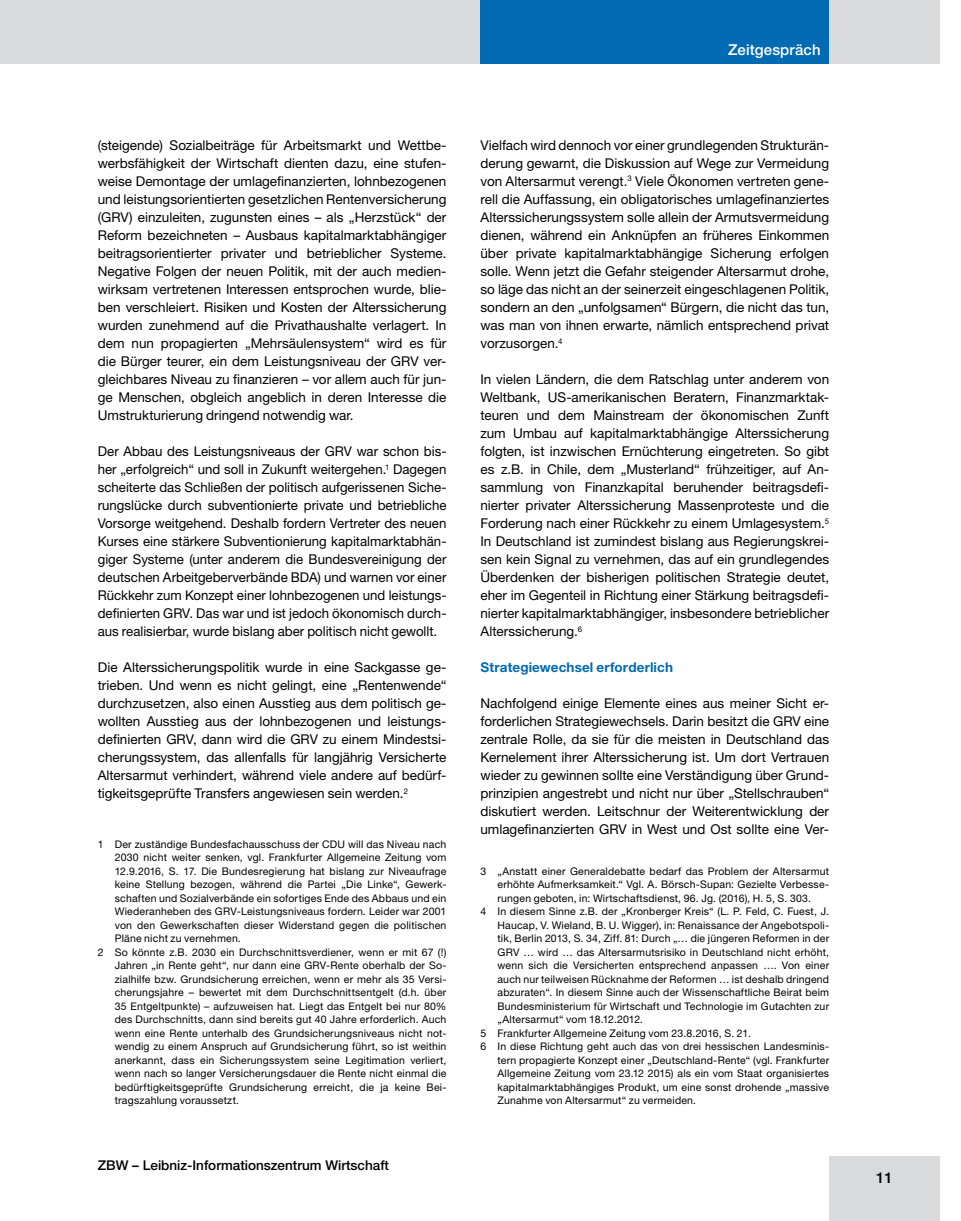
<style>
.page{position:relative;width:961px;height:1221px;background:#fff}
.page>*{position:absolute;margin:0;border:0;box-sizing:border-box;transform-origin:0 0}
.t1{font:500 15px "Helvetica Neue";letter-spacing:.01em;color:#fff}
.t2{font:500 15px "Helvetica Neue";color:#000}
.t3{font:13.5px/18px "Helvetica Neue";color:#000;text-align:justify}
.t4{font:500 13.5px "Helvetica Neue";color:#000}
.t5{font:700 13.5px "Helvetica Neue";letter-spacing:.01em;color:#006ab3}
.t6{font:10.5px "Helvetica Neue";letter-spacing:.02em;color:#000}
</style>
<div class="page">
<div style="left:0;top:0;width:21px;height:64px;background:#d9dadb"></div>
<div style="left:21px;top:0;width:919px;height:64px;background:#d9dadb"></div>
<div style="left:480px;top:0;width:349px;height:64px;background:#006ab3"></div>
<div style="left:829px;top:1156px;width:111px;height:64px;background:#d9dadb"></div>
<p class="t3" style="left:98px;top:136px;width:350px">(steigende) Sozialbeiträge für Arbeitsmarkt und Wettbe&shy;werbsfähigkeit der Wirtschaft dienten dazu, eine stufen&shy;weise Demontage der umlagefinanzierten, lohnbezogenen und leistungsorientierten gesetzlichen Rentenversicherung (GRV) einzuleiten, zugunsten eines – als „Herzstück“ der Reform bezeichneten – Ausbaus kapitalmarktabhängiger beitragsorientierter privater und betrieblicher Systeme.<br>Negative Folgen der neuen Politik, mit der auch medien&shy;wirksam vertretenen Interessen entsprochen wurde, blie&shy;ben verschleiert. Risiken und Kosten der Alterssicherung wurden zunehmend auf die Privathaushalte verlagert. In dem nun propagierten „Mehrsäulensystem“ wird es für die Bürger teurer, ein dem Leistungsniveau der GRV ver&shy;gleichbares Niveau zu finanzieren – vor allem auch für jun&shy;ge Menschen, obgleich angeblich in deren Interesse die Umstrukturierung dringend notwendig war.</p>
<p class="t3" style="left:98px;top:442px;width:350px">Der Abbau des Leistungsniveaus der GRV war schon bis&shy;her „erfolgreich“ und soll in Zukunft weitergehen.<sup>1</sup> Dagegen scheiterte das Schließen der politisch aufgerissenen Siche&shy;rungslücke durch subventionierte private und betriebliche Vorsorge weitgehend. Deshalb fordern Vertreter des neuen Kurses eine stärkere Subventionierung kapitalmarktabhän&shy;giger Systeme (unter anderem die Bundesvereinigung der deutschen Arbeitgeberverbände BDA) und warnen vor einer Rückkehr zum Konzept einer lohnbezogenen und leistungs&shy;definierten GRV. Das war und ist jedoch ökonomisch durch&shy;aus realisierbar, wurde bislang aber politisch nicht gewollt.</p>
<p class="t3" style="left:98px;top:658px;width:350px">Die Alterssicherungspolitik wurde in eine Sackgasse ge&shy;trieben. Und wenn es nicht gelingt, eine „Rentenwende“ durchzusetzen, also einen Ausstieg aus dem politisch ge&shy;wollten Ausstieg aus der lohnbezogenen und leistungs&shy;definierten GRV, dann wird die GRV zu einem Mindestsi&shy;cherungssystem, das allenfalls für langjährig Versicherte Altersarmut verhindert, während viele andere auf bedürf&shy;tigkeitsgeprüfte Transfers angewiesen sein werden.<sup>2</sup></p>
<p class="t6" style="left:98px;top:837px;width:350px">1 Der zuständige Bundesfachausschuss der CDU will das Niveau nach</p>
<p class="t6" style="left:115px;top:851px;width:333px">2030 nicht weiter senken, vgl. Frankfurter Allgemeine Zeitung vom</p>
<p class="t6" style="left:115px;top:864px;width:333px">12.9.2016, S. 17. Die Bundesregierung hat bislang zur Niveaufrage</p>
<p class="t6" style="left:115px;top:878px;width:333px">keine Stellung bezogen, während die Partei „Die Linke“, Gewerk-</p>
<p class="t6" style="left:115px;top:891px;width:333px">schaften und Sozialverbände ein sofortiges Ende des Abbaus und ein</p>
<p class="t6" style="left:115px;top:905px;width:333px">Wiederanheben des GRV-Leistungsniveaus fordern. Leider war 2001</p>
<p class="t6" style="left:115px;top:918px;width:333px">von den Gewerkschaften dieser Widerstand gegen die politischen</p>
<p class="t6" style="left:115px;top:932px;width:128px">Pläne nicht zu vernehmen.</p>
<p class="t6" style="left:98px;top:945px;width:350px">2 So könnte z.B. 2030 ein Durchschnittsverdiener, wenn er mit 67 (!)</p>
<p class="t6" style="left:115px;top:959px;width:333px">Jahren „in Rente geht“, nur dann eine GRV-Rente oberhalb der So-</p>
<p class="t6" style="left:115px;top:972px;width:333px">zialhilfe bzw. Grundsicherung erreichen, wenn er mehr als 35 Versi-</p>
<p class="t6" style="left:115px;top:986px;width:333px">cherungsjahre – bewertet mit dem Durchschnittsentgelt (d.h. über</p>
<p class="t6" style="left:115px;top:999px;width:333px">35 Entgeltpunkte) – aufzuweisen hat. Liegt das Entgelt bei nur 80%</p>
<p class="t6" style="left:115px;top:1013px;width:333px">des Durchschnitts, dann sind bereits gut 40 Jahre erforderlich. Auch</p>
<p class="t6" style="left:115px;top:1026px;width:333px">wenn eine Rente unterhalb des Grundsicherungsniveaus nicht not-</p>
<p class="t6" style="left:115px;top:1040px;width:333px">wendig zu einem Anspruch auf Grundsicherung führt, so ist weithin</p>
<p class="t6" style="left:115px;top:1053px;width:333px">anerkannt, dass ein Sicherungssystem seine Legitimation verliert,</p>
<p class="t6" style="left:115px;top:1067px;width:333px">wenn nach so langer Versicherungsdauer die Rente nicht einmal die</p>
<p class="t6" style="left:115px;top:1080px;width:333px">bedürftigkeitsgeprüfte Grundsicherung erreicht, die ja keine Bei-</p>
<p class="t6" style="left:115px;top:1094px;width:126px">tragszahlung voraussetzt.</p>
<p class="t4" style="left:98px;top:1156px;width:293px">ZBW – Leibniz-Informationszentrum Wirtschaft</p>
<p class="t1" style="left:728px;top:41px;width:94px">Zeitgespräch</p>
<p class="t3" style="left:480px;top:136px;width:350px">Vielfach wird dennoch vor einer grundlegenden Strukturän&shy;derung gewarnt, die Diskussion auf Wege zur Vermeidung von Altersarmut verengt.<sup>3</sup> Viele Ökonomen vertreten gene&shy;rell die Auffassung, ein obligatorisches umlagefinanziertes Alterssicherungssystem solle allein der Armutsvermeidung dienen, während ein Anknüpfen an früheres Einkommen über private kapitalmarktabhängige Sicherung erfolgen solle. Wenn jetzt die Gefahr steigender Altersarmut drohe, so läge das nicht an der seinerzeit eingeschlagenen Politik, sondern an den „unfolgsamen“ Bürgern, die nicht das tun, was man von ihnen erwarte, nämlich entsprechend privat vorzusorgen.<sup>4</sup></p>
<p class="t3" style="left:480px;top:370px;width:350px">In vielen Ländern, die dem Ratschlag unter anderem von Weltbank, US-amerikanischen Beratern, Finanzmarktak&shy;teuren und dem Mainstream der ökonomischen Zunft zum Umbau auf kapitalmarktabhängige Alterssicherung folgten, ist inzwischen Ernüchterung eingetreten. So gibt es z.B. in Chile, dem „Musterland“ frühzeitiger, auf An&shy;sammlung von Finanzkapital beruhender beitragsdefi&shy;nierter privater Alterssicherung Massenproteste und die Forderung nach einer Rückkehr zu einem Umlagesystem.<sup>5<br></sup>In Deutschland ist zumindest bislang aus Regierungskrei&shy;sen kein Signal zu vernehmen, das auf ein grundlegendes Überdenken der bisherigen politischen Strategie deutet, eher im Gegenteil in Richtung einer Stärkung beitragsdefi&shy;nierter kapitalmarktabhängiger, insbesondere betrieblicher Alterssicherung.<sup>6</sup></p>
<p class="t5" style="left:480px;top:659px;width:194px">Strategiewechsel erforderlich</p>
<p class="t3" style="left:480px;top:694px;width:350px">Nachfolgend einige Elemente eines aus meiner Sicht er&shy;forderlichen Strategiewechsels. Darin besitzt die GRV eine zentrale Rolle, da sie für die meisten in Deutschland das Kernelement ihrer Alterssicherung ist. Um dort Vertrauen wieder zu gewinnen sollte eine Verständigung über Grund&shy;prinzipien angestrebt und nicht nur über „Stellschrauben“ diskutiert werden. Leitschnur der Weiterentwicklung der umlagefinanzierten GRV in West und Ost sollte eine Ver-</p>
<p class="t6" style="left:480px;top:864px;width:350px">3 „Anstatt einer Generaldebatte bedarf das Problem der Altersarmut</p>
<p class="t6" style="left:497px;top:878px;width:333px">erhöhte Aufmerksamkeit.“ Vgl. A. Börsch-Supan: Gezielte Verbesse-</p>
<p class="t6" style="left:497px;top:891px;width:315px">rungen geboten, in: Wirtschaftsdienst, 96. Jg. (2016), H. 5, S. 303.</p>
<p class="t6" style="left:480px;top:905px;width:350px">4 In diesem Sinne z.B. der „Kronberger Kreis“ (L. P. Feld, C. Fuest, J.</p>
<p class="t6" style="left:497px;top:918px;width:333px">Haucap, V. Wieland, B. U. Wigger), in: Renaissance der Angebotspoli-</p>
<p class="t6" style="left:497px;top:932px;width:333px">tik, Berlin 2013, S. 34, Ziff. 81: Durch „… die jüngeren Reformen in der</p>
<p class="t6" style="left:497px;top:945px;width:333px">GRV … wird … das Altersarmutsrisiko in Deutschland nicht erhöht,</p>
<p class="t6" style="left:497px;top:959px;width:333px">wenn sich die Versicherten entsprechend anpassen …. Von einer</p>
<p class="t6" style="left:497px;top:972px;width:333px">auch nur teilweisen Rücknahme der Reformen … ist deshalb dringend</p>
<p class="t6" style="left:497px;top:986px;width:333px">abzuraten“. In diesem Sinne auch der Wissenschaftliche Beirat beim</p>
<p class="t6" style="left:497px;top:999px;width:333px">Bundesministerium für Wirtschaft und Technologie im Gutachten zur</p>
<p class="t6" style="left:497px;top:1013px;width:147px">„Altersarmut“ vom 18.12.2012.</p>
<p class="t6" style="left:480px;top:1026px;width:272px">5 Frankfurter Allgemeine Zeitung vom 23.8.2016, S. 21.</p>
<p class="t6" style="left:480px;top:1040px;width:350px">6 In diese Richtung geht auch das von drei hessischen Landesminis-</p>
<p class="t6" style="left:497px;top:1053px;width:333px">tern propagierte Konzept einer „Deutschland-Rente“ (vgl. Frankfurter</p>
<p class="t6" style="left:497px;top:1067px;width:333px">Allgemeine Zeitung vom 23.12 2015) als ein vom Staat organisiertes</p>
<p class="t6" style="left:497px;top:1080px;width:333px">kapitalmarktabhängiges Produkt, um eine sonst drohende „massive</p>
<p class="t6" style="left:497px;top:1094px;width:200px">Zunahme von Altersarmut“ zu vermeiden.</p>
<p class="t2" style="left:876px;top:1168px;width:18px">11</p>
</div>
